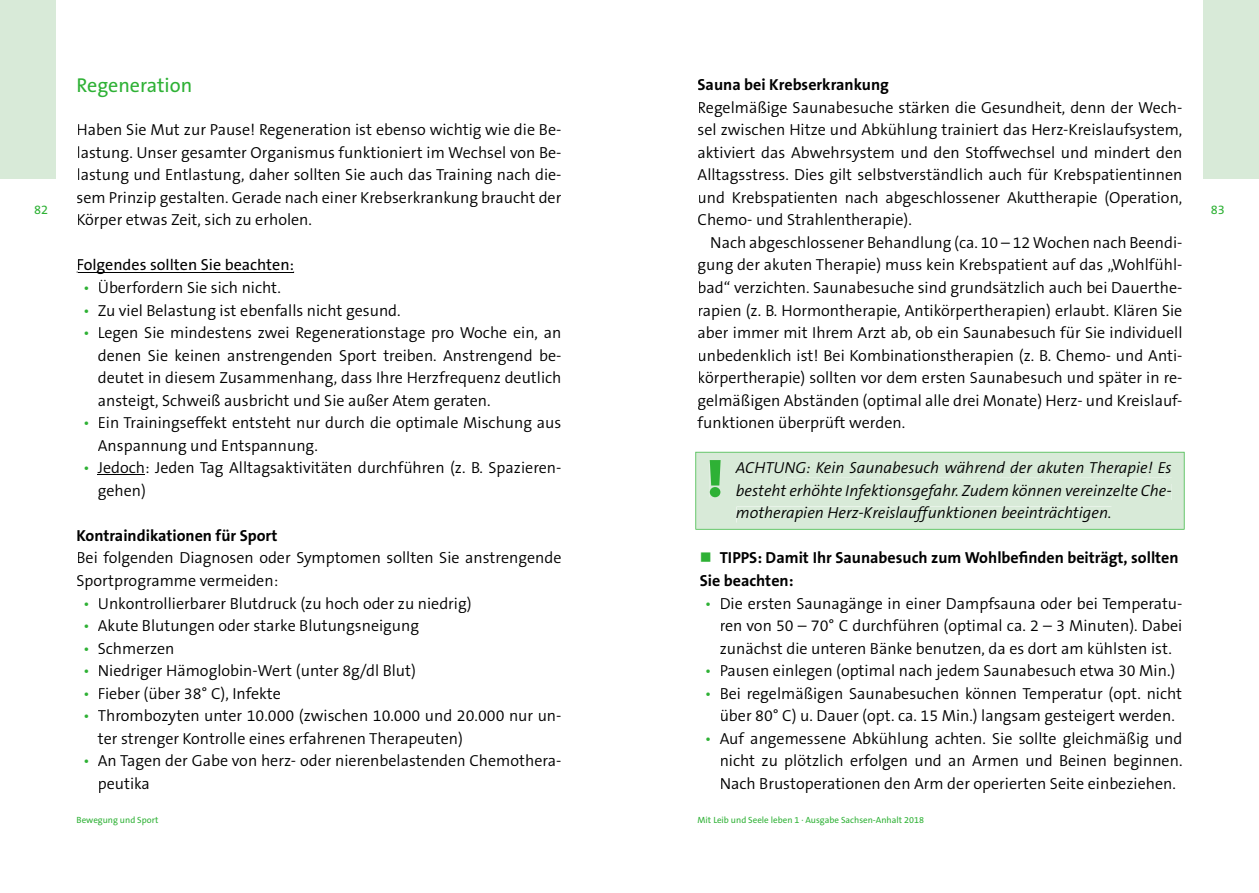
<style>
.page{position:relative;width:1259px;height:893px;background:#fff}
.page>*{position:absolute;margin:0;border:0;box-sizing:border-box;transform-origin:0 0}
.t1{font:900 51px "The Sans B9";color:#2eb135}
.t2{font:20.1px "The Sans B5 Plain";color:#2eb135}
.t3{font:300 16.05px/22.5px "The Sans B4";color:#000;text-align:justify}
.t4{font:italic 300 16.05px/22.5px "The Sans B4";color:#000}
.t5{font:700 16.05px/22.5px "The Sans B7";color:#000}
.t6{font:16.05px "The Sans B5 Plain";color:#000}
.t7{font:12.75px "The Sans B5 Plain";color:#2eb135}
.t8{font:9px "The Sans B5 Plain";color:#2eb135}
.s1{color:#2eb135}
</style>
<div class="page">
<div style="left:0;top:0;width:55px;height:179px;background:#d8ead8"></div>
<div style="left:1203px;top:0;width:56px;height:179px;background:#d8ead8"></div>
<hr style="left:98px;top:474px;width:47px;height:1px;background:#000">
<hr style="left:78px;top:272px;width:215px;height:1px;background:#000">
<div style="left:695px;top:452px;width:489px;height:78px;background:#d8ead8"></div>
<p class="t7" style="left:34px;top:203px;width:16px">82</p>
<p class="t2" style="left:77px;top:74px;width:117px">Regeneration</p>
<p class="t3" style="left:77px;top:119px;width:486px">Haben Sie Mut zur Pause! Regeneration ist ebenso wichtig wie die Be&shy;lastung. Unser gesamter Organismus funktioniert im Wechsel von Be&shy;lastung und Entlastung, daher sollten Sie auch das Training nach die&shy;sem Prinzip gestalten. Gerade nach einer Krebserkrankung braucht der Körper etwas Zeit, sich zu erholen.</p>
<p class="t6" style="left:77px;top:256px;width:219px">Folgendes sollten Sie beachten:</p>
<p class="t3" style="left:83px;top:277px;width:199px"><span class="s1">•</span> Überfordern Sie sich nicht.</p>
<p class="t3" style="left:83px;top:299px;width:319px"><span class="s1">•</span> Zu viel Belastung ist ebenfalls nicht gesund.</p>
<p class="t3" style="left:98px;top:322px;width:465px;text-indent:-15px"><span class="s1">•</span> Legen Sie mindestens zwei Regenerationstage pro Woche ein, an denen Sie keinen anstrengenden Sport treiben. Anstrengend be&shy;deutet in diesem Zusammenhang, dass Ihre Herzfrequenz deutlich ansteigt, Schweiß ausbricht und Sie außer Atem geraten.</p>
<p class="t3" style="left:98px;top:412px;width:465px;text-indent:-15px"><span class="s1">•</span> Ein Trainingseffekt entsteht nur durch die optimale Mischung aus<br>Anspannung und Entspannung.</p>
<p class="t3" style="left:98px;top:457px;width:465px;text-indent:-15px"><span class="s1">•</span> Jedoch: Jeden Tag Alltagsaktivitäten durchführen (z. B. Spazieren&shy;gehen)</p>
<p class="t5" style="left:77px;top:525px;width:202px">Kontraindikationen für Sport</p>
<p class="t3" style="left:77px;top:547px;width:486px">Bei folgenden Diagnosen oder Symptomen sollten Sie anstrengende<br>Sportprogramme vermeiden:</p>
<p class="t3" style="left:83px;top:592px;width:390px"><span class="s1">•</span> Unkontrollierbarer Blutdruck (zu hoch oder zu niedrig)</p>
<p class="t3" style="left:83px;top:615px;width:337px"><span class="s1">•</span> Akute Blutungen oder starke Blutungsneigung</p>
<p class="t3" style="left:83px;top:637px;width:93px"><span class="s1">•</span> Schmerzen</p>
<p class="t3" style="left:83px;top:660px;width:334px"><span class="s1">•</span> Niedriger Hämoglobin-Wert (unter 8g/dl Blut)</p>
<p class="t3" style="left:83px;top:682px;width:199px"><span class="s1">•</span> Fieber (über 38° C), Infekte</p>
<p class="t3" style="left:98px;top:705px;width:465px;text-indent:-15px"><span class="s1">•</span> Thrombozyten unter 10.000 (zwischen 10.000 und 20.000 nur un&shy;ter strenger Kontrolle eines erfahrenen Therapeuten)</p>
<p class="t3" style="left:98px;top:750px;width:465px;text-indent:-15px"><span class="s1">•</span> An Tagen der Gabe von herz- oder nierenbelastenden Chemothera&shy;peutika</p>
<p class="t5" style="left:697px;top:74px;width:193px">Sauna bei Krebserkrankung</p>
<p class="t3" style="left:697px;top:96px;width:486px">Regelmäßige Saunabesuche stärken die Gesundheit, denn der Wech&shy;sel zwischen Hitze und Abkühlung trainiert das Herz-Kreislaufsystem, aktiviert das Abwehrsystem und den Stoffwechsel und mindert den Alltagsstress. Dies gilt selbstverständlich auch für Krebspatientinnen und Krebspatienten nach abgeschlossener Akuttherapie (Operation, Chemo- und Strahlentherapie).</p>
<p class="t3" style="left:697px;top:232px;width:486px;text-indent:13px">Nach abgeschlossener Behandlung (ca. 10 – 12 Wochen nach Beendi&shy;gung der akuten Therapie) muss kein Krebspatient auf das „Wohlfühl&shy;bad“ verzichten. Saunabesuche sind grundsätzlich auch bei Dauerthe&shy;rapien (z. B. Hormontherapie, Antikörpertherapien) erlaubt. Klären Sie aber immer mit Ihrem Arzt ab, ob ein Saunabesuch für Sie individuell unbedenklich ist! Bei Kombinationstherapien (z. B. Chemo- und Anti&shy;körpertherapie) sollten vor dem ersten Saunabesuch und später in re&shy;gelmäßigen Abständen (optimal alle drei Monate) Herz- und Kreislauf&shy;funktionen überprüft werden.</p>
<h1 class="t1" style="left:706px;top:452px;width:18px">!</h1>
<p class="t4" style="left:736px;top:457px;width:437px">ACHTUNG: Kein Saunabesuch während der akuten Therapie! Es</p>
<p class="t4" style="left:736px;top:480px;width:437px">besteht erhöhte Infektionsgefahr. Zudem können vereinzelte Che&shy;motherapien Herz-Kreislauffunktionen beeinträchtigen.</p>
<p class="t5" style="left:699px;top:547px;width:480px"><span class="s1">■</span> TIPPS: Damit Ihr Saunabesuch zum Wohlbefinden beiträgt, sollten<br>Sie beachten:</p>
<p class="t3" style="left:719px;top:592px;width:464px;text-indent:-15px"><span class="s1">•</span> Die ersten Saunagänge in einer Dampfsauna oder bei Temperatu&shy;ren von 50 – 70° C durchführen (optimal ca. 2 – 3 Minuten). Dabei zunächst die unteren Bänke benutzen, da es dort am kühlsten ist.</p>
<p class="t3" style="left:705px;top:660px;width:472px"><span class="s1">•</span> Pausen einlegen (optimal nach jedem Saunabesuch etwa 30 Min.)</p>
<p class="t3" style="left:705px;top:682px;width:479px;text-align:center"><span class="s1">•</span> Bei regelmäßigen Saunabesuchen können Temperatur (opt. nicht über 80° C) u. Dauer (opt. ca. 15 Min.) langsam gesteigert werden.</p>
<p class="t3" style="left:719px;top:727px;width:464px;text-indent:-15px"><span class="s1">•</span> Auf angemessene Abkühlung achten. Sie sollte gleichmäßig und nicht zu plötzlich erfolgen und an Armen und Beinen beginnen.<br>Nach Brustoperationen den Arm der operierten Seite einbeziehen.</p>
<p class="t8" style="left:77px;top:815px;width:83px">Bewegung und Sport</p>
<p class="t8" style="left:697px;top:815px;width:228px">Mit Leib und Seele leben 1 · Ausgabe Sachsen-Anhalt 2018</p>
<p class="t7" style="left:1210px;top:203px;width:16px">83</p>
</div>
